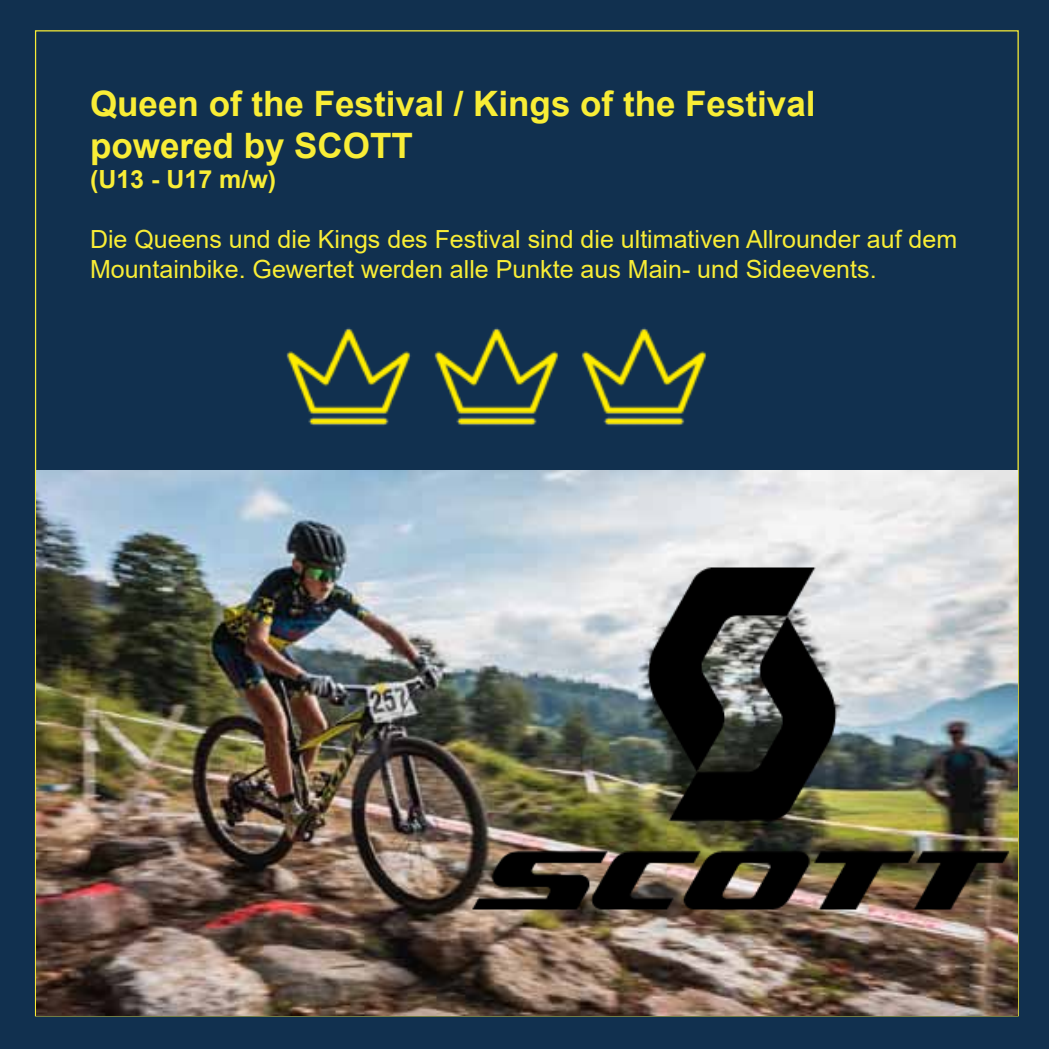
<style>
.page{position:relative;width:1049px;height:1049px;background:#11304f}
.page>*{position:absolute;margin:0;border:0;box-sizing:border-box;transform-origin:0 0}
.t1{font:700 35px/42px "Arial";color:#f9ed36}
.t2{font:25px/30px "Arial";color:#f9ed36}
.t3{font:700 25px "Arial";color:#f9ed36}
</style>
<div class="page">
<img style="left:286px;top:328px;width:125px;height:98px">
<img style="left:434px;top:328px;width:125px;height:98px">
<img style="left:581px;top:328px;width:126px;height:98px">
<img style="left:36px;top:471px;width:981px;height:544px">
<img style="left:411px;top:519px;width:608px;height:440px">
<h1 class="t1" style="left:90px;top:83px;width:727px">Queen of the Festival / Kings of the Festival powered by SCOTT</h1>
<p class="t3" style="left:90px;top:161px;width:188px">(U13 - U17 m/w)</p>
<p class="t2" style="left:90px;top:224px;width:869px">Die Queens und die Kings des Festival sind die ultimativen Allrounder auf dem<br>Mountainbike. Gewertet werden alle Punkte aus Main- und Sideevents.</p>
</div>
